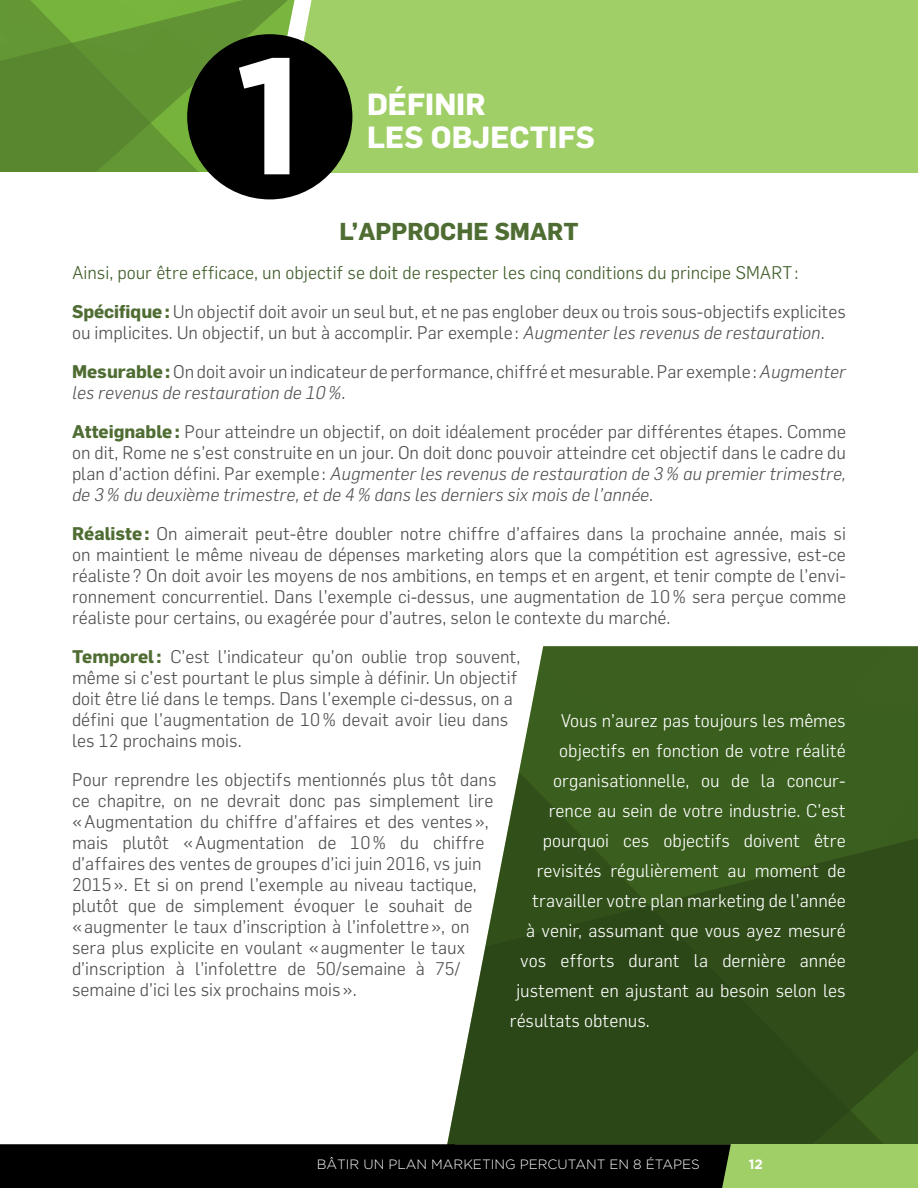
<style>
.page{position:relative;width:918px;height:1188px;background:#fff}
.page>*{position:absolute;margin:0;border:0;box-sizing:border-box;transform-origin:0 0}
.t1{font:700 165.15px "Gotham";color:#fff}
.t2{font:700 30px "Flama";color:#fff}
.t3{font:700 24px "Flama";color:#4f6d33}
.t4{font:300 18px/21px "Flama";color:#4d4e4f}
.t5{font:300 18px "Flama";color:#fff}
.t6{font:300 18px "Flama";color:#3f5c28}
.t7{font:300 13.5px "Gotham";color:#fff}
.t8{font:700 13.5px "Gotham";color:#fff}
.s1{color:#3f5c28}
.s2{font-weight:700;color:#4f6d33}
.s3{font-style:italic}
</style>
<div class="page">
<svg style="left:0;top:0;width:54px;height:172px;fill:#59872f"></svg>
<svg style="left:54px;top:0;width:224px;height:173px;fill:#619233"></svg>
<div style="left:278px;top:0;width:640px;height:173px;background:#a0cf67"></div>
<div style="left:187px;top:34px;width:165px;height:165px;background:#000;border-radius:50%"></div>
<div style="left:530px;top:646px;width:388px;height:68px;background:#3c5f1f"></div>
<svg style="left:447px;top:714px;width:471px;height:430px;fill:#2f4c19"></svg>
<div style="left:455px;top:1144px;width:463px;height:44px;background:#a0cf67"></div>
<div style="left:0;top:1144px;width:731px;height:44px;background:#000"></div>
<h1 class="t1" style="left:235px;top:20px;width:71px">1</h1>
<h2 class="t2" style="left:367px;top:86px;width:120px">Définir</h2>
<h2 class="t2" style="left:367px;top:119px;width:229px">les objectifs</h2>
<h3 class="t3" style="left:339px;top:217px;width:173px">L’approche SMART</h3>
<p class="t6" style="left:72px;top:262px;width:697px">Ainsi, pour être efficace, un objectif se doit de respecter les cinq conditions du principe SMART</p>
<p class="t4" style="left:72px;top:253px;width:775px;line-height:39px;text-indent:723px"><span class="s1">:<br></span><span class="s2">Spécifique:</span> Un objectif doit avoir un seul but, et ne pas englober deux ou trois sous-objectifs explicites</p>
<p class="t4" style="left:72px;top:313px;width:776px;line-height:39px">ou implicites. Un objectif, un but à accomplir. Par exemple : <span class="s3">Augmenter les revenus de restauration</span>.<br><span class="s2">Mesurable:</span> On doit avoir un indicateur de performance, chiffré et mesurable. Par exemple : <span class="s3">Augmenter</span></p>
<p class="t4" style="left:72px;top:373px;width:776px;line-height:39px"><span class="s3">les revenus de restauration de 10%</span>.<br><span class="s2">Atteignable:</span> Pour atteindre un objectif, on doit idéalement procéder par différentes étapes. Comme</p>
<p class="t4" style="left:72px;top:442px;width:776px;text-align:justify">on dit, Rome ne s’est construite en un jour. On doit donc pouvoir atteindre cet objectif dans le cadre du plan d’action défini. Par exemple : <span class="s3">Augmenter les revenus de restauration de 3% au premier trimestre, de 3% du deuxième trimestre, et de 4% dans les derniers six mois de l’année</span>.</p>
<p class="t4" style="left:72px;top:523px;width:776px;text-align:justify"><span class="s2">Réaliste:</span> On aimerait peut-être doubler notre chiffre d’affaires dans la prochaine année, mais si on maintient le même niveau de dépenses marketing alors que la compétition est agressive, est-ce réaliste? On doit avoir les moyens de nos ambitions, en temps et en argent, et tenir compte de l’envi&shy;ronnement concurrentiel. Dans l’exemple ci-dessus, une augmentation de 10% sera perçue comme réaliste pour certains, ou exagérée pour d’autres, selon le contexte du marché.</p>
<p class="t4" style="left:72px;top:646px;width:450px"><span class="s2">Temporel:</span> C’est l’indicateur qu’on oublie trop souvent, même si c’est pourtant le plus simple à définir. Un objectif doit être lié dans le temps. Dans l’exemple ci-dessus, on a défini que l’augmentation de 10% devait avoir lieu dans les 12 prochains mois.</p>
<p class="t4" style="left:72px;top:769px;width:426px">Pour reprendre les objectifs mentionnés plus tôt dans ce chapitre, on ne devrait donc pas simplement lire « Augmentation du chiffre d’affaires et des ventes», mais plutôt « Augmentation de 10% du chiffre d’affaires des ventes de groupes d’ici juin 2016, vs juin 2015». Et si on prend l’exemple au niveau tactique, plutôt que de simplement évoquer le souhait de «augmenter le taux d’inscription à l’infolettre», on sera plus explicite en voulant «augmenter le taux d’inscription à l’infolettre de 50/semaine à 75/ semaine d’ici les six prochains mois».</p>
<p class="t5" style="left:561px;top:709px;width:286px">Vous n’aurez pas toujours les mêmes</p>
<p class="t5" style="left:559px;top:739px;width:288px">objectifs en fonction de votre réalité</p>
<p class="t5" style="left:553px;top:769px;width:294px">organisationnelle, ou de la concur-</p>
<p class="t5" style="left:549px;top:799px;width:299px">rence au sein de votre industrie. C’est</p>
<p class="t5" style="left:543px;top:829px;width:305px">pourquoi ces objectifs doivent être</p>
<p class="t5" style="left:537px;top:859px;width:311px">revisités régulièrement au moment de</p>
<p class="t5" style="left:532px;top:889px;width:315px">travailler votre plan marketing de l’année</p>
<p class="t5" style="left:526px;top:919px;width:321px">à venir, assumant que vous ayez mesuré</p>
<p class="t5" style="left:520px;top:949px;width:327px">vos efforts durant la dernière année</p>
<p class="t5" style="left:516px;top:979px;width:331px">justement en ajustant au besoin selon les</p>
<p class="t5" style="left:510px;top:1009px;width:139px">résultats obtenus.</p>
<p class="t7" style="left:317px;top:1157px;width:384px">BÂTIR UN PLAN MARKETING PERCUTANT EN 8 ÉTAPES</p>
<p class="t8" style="left:749px;top:1157px;width:16px">12</p>
</div>
